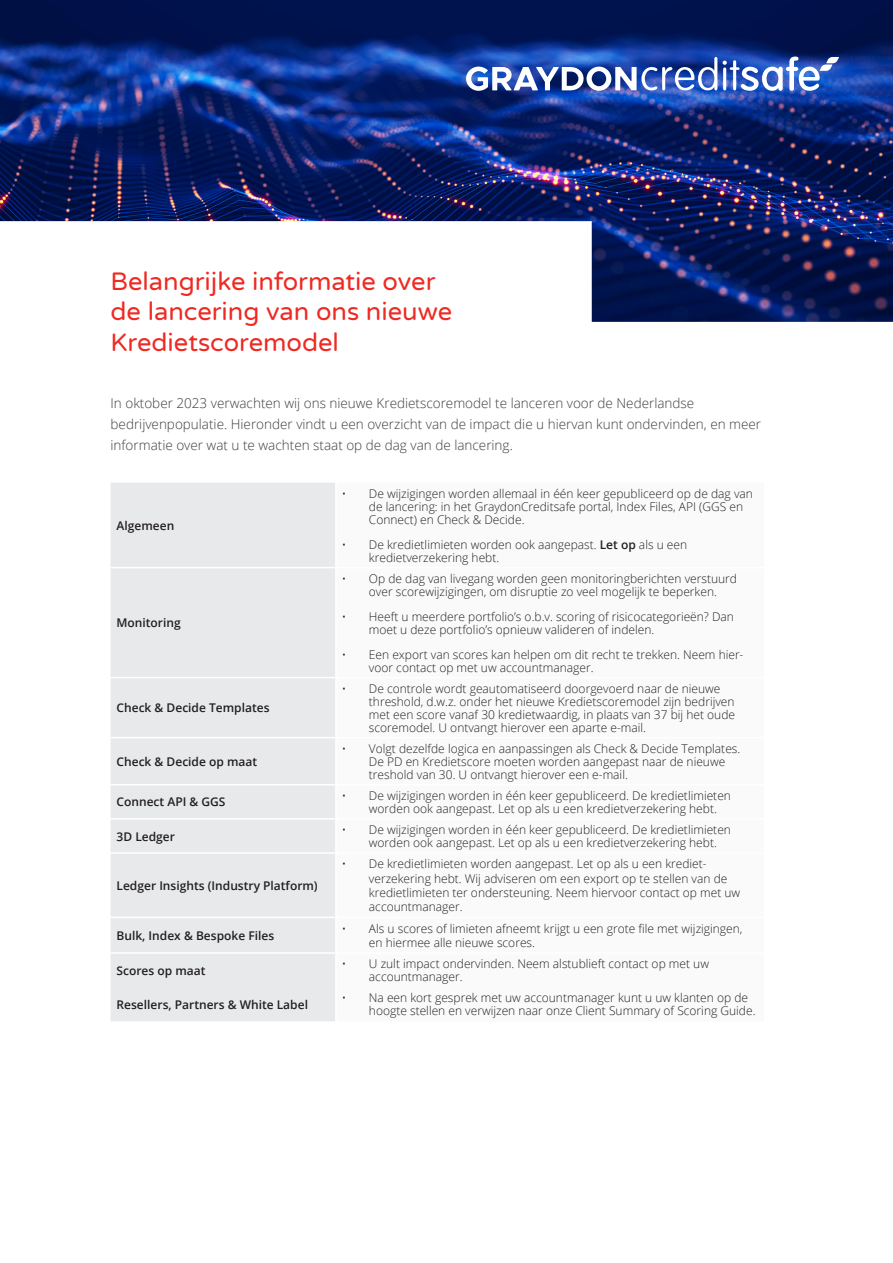
<style>
.page{position:relative;width:893px;height:1263px;background:#fff}
.page>*{position:absolute;margin:0;border:0;box-sizing:border-box;transform-origin:0 0}
.t1{font:25.5px/30.6px "Varela Round";color:#ee2a23}
.t2{font:300 13.5px/21px "Open Sans";color:#3d3d3d}
.t3{font:300 12px/12.9px "Open Sans";color:#231f20}
.t4{font:600 12px "Open Sans";color:#231f20}
.s1{font-weight:600}
</style>
<div class="page">
<img style="left:0;top:0;width:893px;height:322px">
<svg style="left:723px;top:57px;width:116px;height:34px"></svg>
<svg style="left:466px;top:57px;width:251px;height:34px"></svg>
<div style="left:111px;top:483px;width:224px;height:538px;background:#e7e9eb"></div>
<hr style="left:111px;top:567px;width:225px;height:1px;background:#fff">
<hr style="left:111px;top:677px;width:225px;height:1px;background:#fff">
<hr style="left:111px;top:737px;width:225px;height:1px;background:#fff">
<hr style="left:111px;top:784px;width:225px;height:1px;background:#fff">
<hr style="left:111px;top:818px;width:225px;height:2px;background:#fff">
<hr style="left:111px;top:852px;width:225px;height:2px;background:#fff">
<hr style="left:111px;top:917px;width:225px;height:1px;background:#fff">
<hr style="left:111px;top:952px;width:225px;height:2px;background:#fff">
<p class="t1" style="left:111px;top:265px;width:343px">Belangrijke informatie over de lancering van ons nieuwe<br>Kredietscoremodel</p>
<p class="t2" style="left:111px;top:392px;width:652px">In oktober 2023 verwachten wij ons nieuwe Kredietscoremodel te lanceren voor de Nederlandse bedrijvenpopulatie. Hieronder vindt u een overzicht van de impact die u hiervan kunt ondervinden, en meer informatie over wat u te wachten staat op de dag van de lancering.</p>
<p class="t4" style="left:117px;top:517px;width:59px">Algemeen</p>
<p class="t4" style="left:117px;top:615px;width:66px">Monitoring</p>
<p class="t4" style="left:117px;top:700px;width:155px">Check &amp; Decide Templates</p>
<p class="t4" style="left:117px;top:753px;width:142px">Check &amp; Decide op maat</p>
<p class="t3" style="left:369px;top:487px;width:385px;text-indent:-27px">• De wijzigingen worden allemaal in één keer gepubliceerd op de dag van de lancering: in het GraydonCreditsafe portal, Index Files, API (GGS en<br>Connect) en Check &amp; Decide.</p>
<p class="t3" style="left:369px;top:538px;width:320px;text-indent:-27px">• De kredietlimieten worden ook aangepast. <span class="s1">Let op</span> als u een kredietverzekering hebt.</p>
<p class="t3" style="left:342px;top:572px;width:397px;text-align:center">• Op de dag van livegang worden geen monitoringberichten verstuurd over scorewijzigingen, om disruptie zo veel mogelijk te beperken.</p>
<p class="t3" style="left:369px;top:610px;width:367px;text-indent:-27px">• Heeft u meerdere portfolio’s o.b.v. scoring of risicocategorieën? Dan moet u deze portfolio’s opnieuw valideren of indelen.</p>
<p class="t3" style="left:369px;top:647px;width:376px;text-indent:-27px">• Een export van scores kan helpen om dit recht te trekken. Neem hier&shy;voor contact op met uw accountmanager.</p>
<p class="t3" style="left:369px;top:682px;width:368px;text-indent:-27px">• De controle wordt geautomatiseerd doorgevoerd naar de nieuwe threshold, d.w.z. onder het nieuwe Kredietscoremodel zijn bedrijven met een score vanaf 30 kredietwaardig, in plaats van 37 bij het oude scoremodel. U ontvangt hierover een aparte e-mail.</p>
<p class="t3" style="left:369px;top:742px;width:373px;text-indent:-27px">• Volgt dezelfde logica en aanpassingen als Check &amp; Decide Templates.<br>De PD en Kredietscore moeten worden aangepast naar de nieuwe treshold van 30. U ontvangt hierover een e-mail.</p>
<p class="t4" style="left:117px;top:794px;width:110px">Connect API &amp; GGS</p>
<p class="t3" style="left:369px;top:789px;width:364px;text-indent:-27px">• De wijzigingen worden in één keer gepubliceerd. De kredietlimieten worden ook aangepast. Let op als u een kredietverzekering hebt.</p>
<p class="t4" style="left:117px;top:828px;width:60px">3D Ledger</p>
<p class="t3" style="left:369px;top:823px;width:364px;text-indent:-27px">• De wijzigingen worden in één keer gepubliceerd. De kredietlimieten worden ook aangepast. Let op als u een kredietverzekering hebt.</p>
<p class="t4" style="left:117px;top:877px;width:203px">Ledger Insights (Industry Platform)</p>
<p class="t3" style="left:369px;top:856px;width:373px;line-height:14.4px;text-indent:-27px">• De kredietlimieten worden aangepast. Let op als u een krediet&shy;verzekering hebt. Wij adviseren om een export op te stellen van de kredietlimieten ter ondersteuning. Neem hiervoor contact op met uw accountmanager.</p>
<p class="t4" style="left:117px;top:927px;width:159px">Bulk, Index &amp; Bespoke Files</p>
<p class="t3" style="left:369px;top:921px;width:375px;line-height:14.4px;text-indent:-27px">• Als u scores of limieten afneemt krijgt u een grote file met wijzigingen, en hiermee alle nieuwe scores.</p>
<p class="t4" style="left:117px;top:962px;width:90px">Scores op maat</p>
<p class="t3" style="left:369px;top:957px;width:342px;text-indent:-27px">• U zult impact ondervinden. Neem alstublieft contact op met uw accountmanager.</p>
<p class="t4" style="left:117px;top:996px;width:193px">Resellers, Partners &amp; White Label</p>
<p class="t3" style="left:369px;top:991px;width:388px;text-indent:-27px">• Na een kort gesprek met uw accountmanager kunt u uw klanten op de hoogte stellen en verwijzen naar onze Client Summary of Scoring Guide.</p>
</div>
